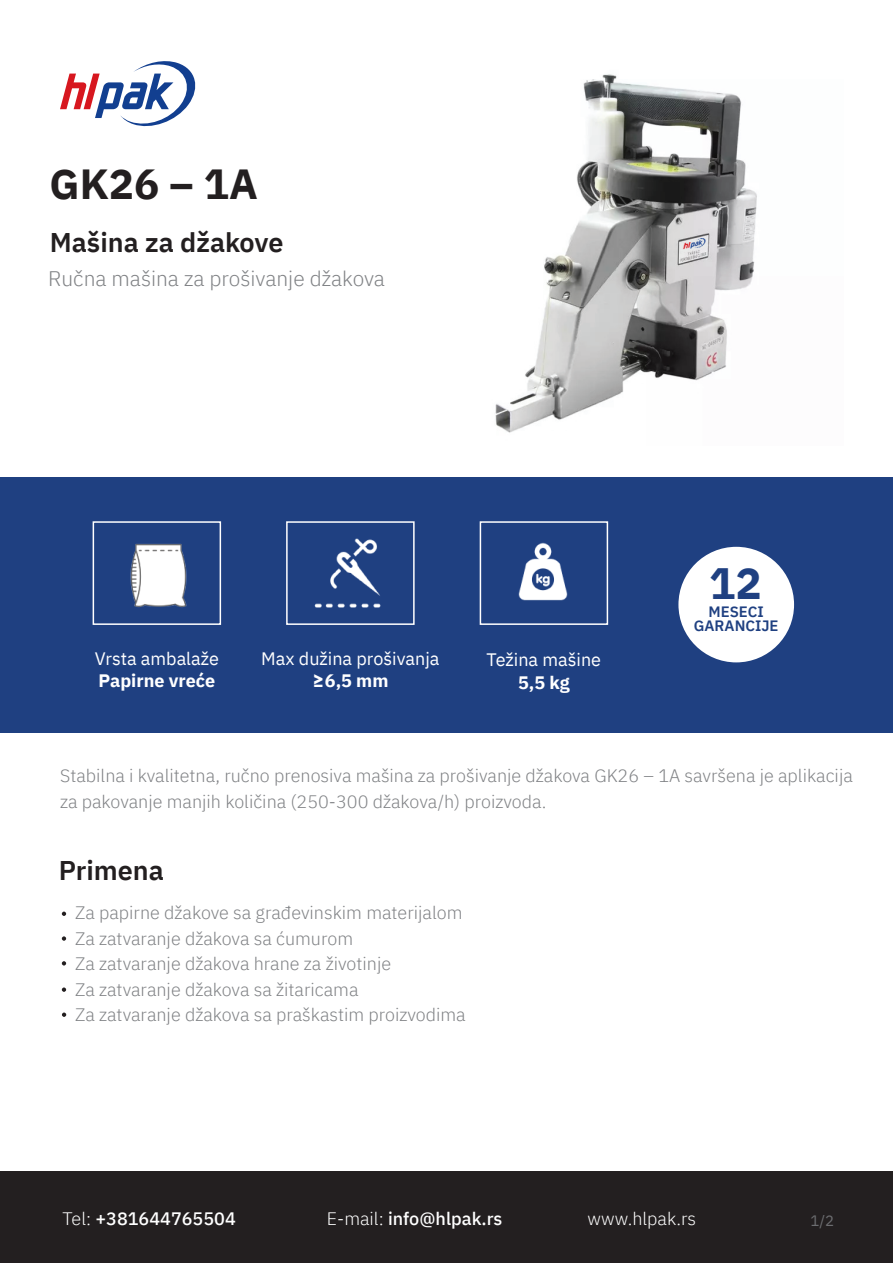
<style>
.page{position:relative;width:893px;height:1263px;background:#fff}
.page>*{position:absolute;margin:0;border:0;box-sizing:border-box;transform-origin:0 0}
.t1{font:700 43.8px "IBM Plex Sans";color:#1f4081}
.t2{font:700 42px "IBM Plex Sans";color:#231f20}
.t3{font:600 27px "IBM Plex Sans";color:#231f20}
.t4{font:300 21px "IBM Plex Sans";color:#808285}
.t5{font:300 18px/25.5px "IBM Plex Sans";color:#808285}
.t6{font:18px/22.5px "IBM Plex Sans";color:#fff;text-align:center}
.t7{font:500 18px "IBM Plex Sans";color:#fff}
.t8{font:700 18px "IBM Plex Sans";color:#fff}
.t9{font:300 18px "IBM Plex Sans";color:#fff}
.t10{font:600 15px/13.8px "IBM Plex Sans";color:#1f4081;text-align:center}
.t11{font:15px "IBM Plex Sans";color:#6c6d70}
.s1{font-weight:700;font-size:21px}
.s2{font-weight:700}
.s3{font-weight:300}
</style>
<div class="page">
<svg style="left:60px;top:61px;width:136px;height:66px"></svg>
<div style="left:0;top:477px;width:893px;height:255px;background:#1f4081"></div>
<div style="left:0;top:1171px;width:893px;height:92px;background:#231f20"></div>
<svg style="left:62px;top:912px;width:4px;height:4px"></svg>
<svg style="left:62px;top:936px;width:4px;height:5px"></svg>
<svg style="left:62px;top:961px;width:4px;height:4px"></svg>
<svg style="left:62px;top:987px;width:4px;height:5px"></svg>
<svg style="left:62px;top:1012px;width:4px;height:5px"></svg>
<div style="left:678px;top:547px;width:116px;height:115px;background:#fff;border-radius:50%"></div>
<div style="left:93px;top:521px;width:128px;height:104px;background:#1f4081;border:2px solid #fff"></div>
<div style="left:286px;top:521px;width:129px;height:104px;background:#1f4081;border:2px solid #fff"></div>
<div style="left:480px;top:521px;width:128px;height:104px;background:#1f4081;border:2px solid #fff"></div>
<img style="left:495px;top:74px;width:262px;height:359px">
<img style="left:518px;top:542px;width:50px;height:59px">
<img style="left:130px;top:543px;width:57px;height:65px">
<img style="left:314px;top:538px;width:67px;height:70px">
<h2 class="t2" style="left:50px;top:151px;width:210px">GK26 – 1A</h2>
<h3 class="t3" style="left:50px;top:221px;width:235px">Mašina za džakove</h3>
<p class="t4" style="left:48px;top:263px;width:338px">Ručna mašina za prošivanje džakova</p>
<p class="t6" style="left:95px;top:645px;width:126px">Vrsta ambalaže</p>
<p class="t8" style="left:99px;top:666px;width:118px">Papirne vreće</p>
<p class="t6" style="left:261px;top:645px;width:180px">Max dužina prošivanja <span class="s1">≥</span><span class="s2">6,5 mm</span></p>
<p class="t6" style="left:487px;top:647px;width:116px">Težina mašine</p>
<p class="t8" style="left:518px;top:668px;width:53px">5,5 kg</p>
<h1 class="t1" style="left:709px;top:549px;width:54px">12</h1>
<p class="t10" style="left:694px;top:604px;width:86px">MESECI<br>GARANCIJE</p>
<p class="t5" style="left:60px;top:761px;width:794px">Stabilna i kvalitetna, ručno prenosiva mašina za prošivanje džakova GK26 – 1A savršena je aplikacija za pakovanje manjih količina (250-300 džakova/h) proizvoda.</p>
<h3 class="t3" style="left:59px;top:849px;width:107px">Primena</h3>
<p class="t5" style="left:75px;top:899px;width:392px">Za papirne džakove sa građevinskim materijalom Za zatvaranje džakova sa ćumurom<br>Za zatvaranje džakova hrane za životinje<br>Za zatvaranje džakova sa žitaricama<br>Za zatvaranje džakova sa praškastim proizvodima</p>
<p class="t7" style="left:63px;top:1204px;width:175px"><span class="s3">Tel:</span> +381644765504</p>
<p class="t7" style="left:327px;top:1204px;width:177px"><span class="s3">E-mail:</span> info@hlpak.rs</p>
<p class="t9" style="left:588px;top:1205px;width:110px">www.hlpak.rs</p>
<p class="t11" style="left:810px;top:1209px;width:25px">1/2</p>
</div>
